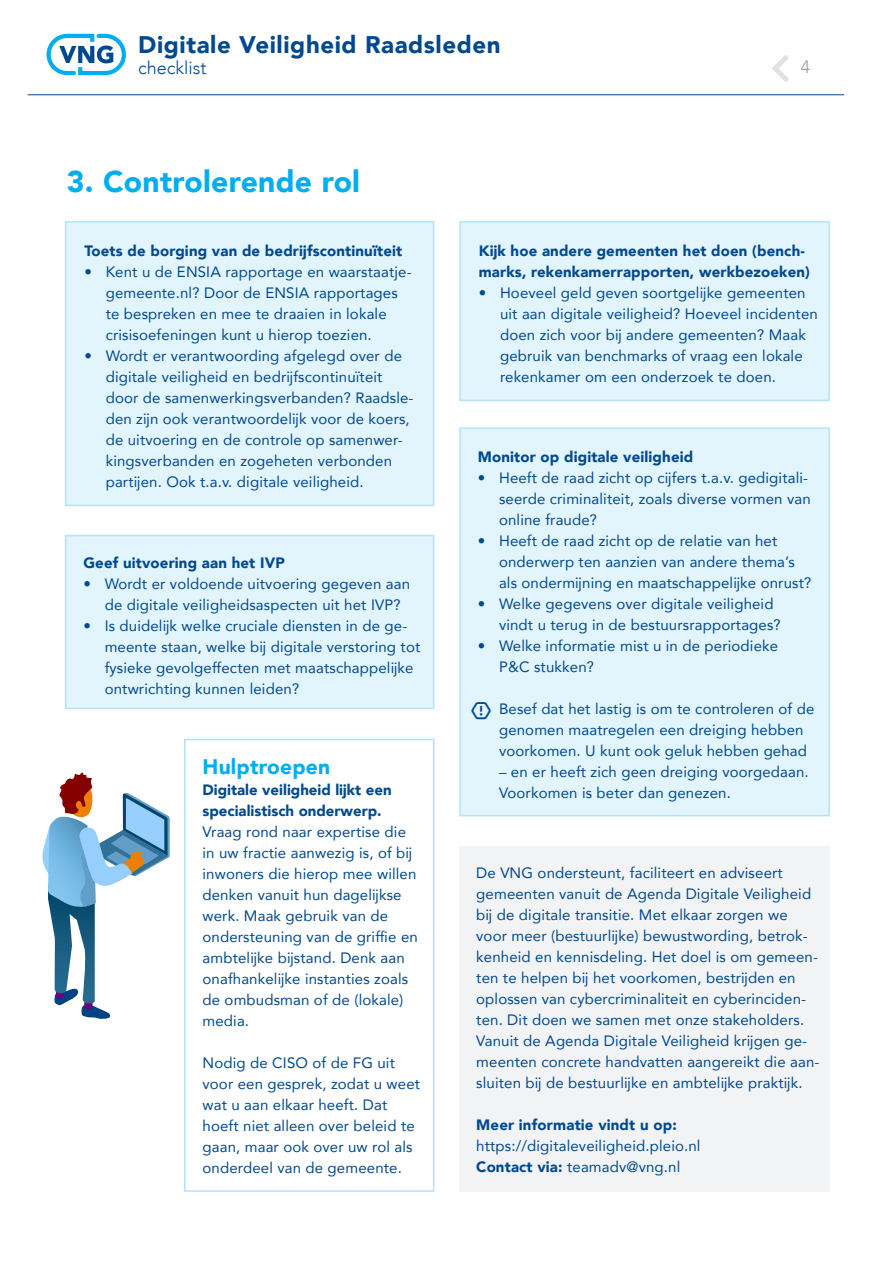
<style>
.page{position:relative;width:893px;height:1263px;background:#fff}
.page>*{position:absolute;margin:0;border:0;box-sizing:border-box;transform-origin:0 0}
._12_16_PT{font:900 30px "Avenir";letter-spacing:.01em;color:#00aeef}
.t1{font:900 24px "Avenir";letter-spacing:.025em;color:#01498e}
._12_16_PT-2{font:900 21px "Avenir";letter-spacing:.01em;color:#00aeef}
.t2{font:300 18px "Avenir";color:#01498e}
.t3{font:300 18px "Avenir";color:#9e9e9e}
.TEKST_grijs{font:15px/21px "Avenir";letter-spacing:.01em;color:#01498e}
.TEKST_grijs-2{font:900 15px/21px "Avenir";letter-spacing:.01em;color:#01498e}
.s1{font-weight:900}
</style>
<div class="page">
<hr style="left:28px;top:94px;width:816px;height:1px;background:#01498e">
<svg style="left:47px;top:34px;width:79px;height:41px"></svg>
<svg style="left:772px;top:55px;width:16px;height:27px"></svg>
<div style="left:66px;top:222px;width:368px;height:283px;background:#e2f4fc"></div>
<div style="left:65px;top:221px;width:369px;height:285px;border:2px solid #b4e3f9"></div>
<div style="left:66px;top:536px;width:368px;height:172px;background:#e2f4fc"></div>
<div style="left:65px;top:535px;width:369px;height:174px;border:2px solid #b4e3f9"></div>
<div style="left:459px;top:846px;width:371px;height:346px;background:#f2f3f4"></div>
<div style="left:460px;top:222px;width:369px;height:178px;background:#e2f4fc"></div>
<div style="left:459px;top:221px;width:371px;height:180px;border:2px solid #b4e3f9"></div>
<div style="left:184px;top:739px;width:250px;height:453px;border:2px solid #b4e3f9"></div>
<div style="left:460px;top:428px;width:369px;height:388px;background:#e2f4fc"></div>
<div style="left:459px;top:427px;width:371px;height:389px;border:2px solid #b4e3f9"></div>
<svg style="left:42px;top:772px;width:128px;height:247px"></svg>
<h2 class="t1" style="left:138px;top:24px;width:364px">Digitale Veiligheid Raadsleden</h2>
<p class="t2" style="left:138px;top:57px;width:70px">checklist</p>
<p class="t3" style="left:801px;top:56px;width:11px">4</p>
<p class="_12_16_PT" style="left:67px;top:155px;width:295px">3. Controlerende rol</p>
<p class="TEKST_grijs-2" style="left:84px;top:239px;width:319px">Toets de borging van de bedrijfscontinuïteit</p>
<p class="TEKST_grijs" style="left:106px;top:260px;width:308px;text-indent:-21px">• Kent u de ENSIA rapportage en waarstaatje&shy;gemeente.nl? Door de ENSIA rapportages te bespreken en mee te draaien in lokale crisisoefeningen kunt u hierop toezien.</p>
<p class="TEKST_grijs" style="left:106px;top:344px;width:309px;text-indent:-21px">• Wordt er verantwoording afgelegd over de digitale veiligheid en bedrijfscontinuïteit door de samenwerkingsverbanden? Raadsle&shy;den zijn ook verantwoordelijk voor de koers, de uitvoering en de controle op samenwer&shy;kingsverbanden en zogeheten verbonden partijen. Ook t.a.v. digitale veiligheid.</p>
<p class="TEKST_grijs-2" style="left:83px;top:552px;width:203px">Geef uitvoering aan het IVP</p>
<p class="TEKST_grijs" style="left:105px;top:573px;width:307px;text-indent:-21px">• Wordt er voldoende uitvoering gegeven aan de digitale veiligheidsaspecten uit het IVP?</p>
<p class="TEKST_grijs" style="left:105px;top:615px;width:317px;text-indent:-21px">• Is duidelijk welke cruciale diensten in de ge&shy;meente staan, welke bij digitale verstoring tot fysieke gevolgeffecten met maatschappelijke ontwrichting kunnen leiden?</p>
<p class="_12_16_PT-2" style="left:202px;top:749px;width:129px">Hulptroepen</p>
<p class="TEKST_grijs-2" style="left:202px;top:779px;width:191px">Digitale veiligheid lijkt een specialistisch onderwerp.</p>
<p class="TEKST_grijs" style="left:202px;top:821px;width:217px">Vraag rond naar expertise die in uw fractie aanwezig is, of bij inwoners die hierop mee willen denken vanuit hun dagelijkse werk. Maak gebruik van de ondersteuning van de griffie en ambtelijke bijstand. Denk aan onafhankelijke instanties zoals de ombudsman of de (lokale) media.</p>
<p class="TEKST_grijs" style="left:202px;top:1052px;width:219px">Nodig de CISO of de FG uit voor een gesprek, zodat u weet wat u aan elkaar heeft. Dat hoeft niet alleen over beleid te gaan, maar ook over uw rol als onderdeel van de gemeente.</p>
<p class="TEKST_grijs-2" style="left:479px;top:239px;width:333px">Kijk hoe andere gemeenten het doen (bench&shy;marks, rekenkamerrapporten, werkbezoeken)</p>
<p class="TEKST_grijs" style="left:500px;top:281px;width:319px;text-indent:-21px">• Hoeveel geld geven soortgelijke gemeenten uit aan digitale veiligheid? Hoeveel incidenten doen zich voor bij andere gemeenten? Maak gebruik van benchmarks of vraag een lokale rekenkamer om een onderzoek te doen.</p>
<p class="TEKST_grijs-2" style="left:478px;top:446px;width:217px">Monitor op digitale veiligheid</p>
<p class="TEKST_grijs" style="left:499px;top:467px;width:313px;text-indent:-21px">• Heeft de raad zicht op cijfers t.a.v. gedigitali&shy;seerde criminaliteit, zoals diverse vormen van online fraude?</p>
<p class="TEKST_grijs" style="left:499px;top:530px;width:314px;text-indent:-21px">• Heeft de raad zicht op de relatie van het onderwerp ten aanzien van andere thema’s als ondermijning en maatschappelijke onrust?</p>
<p class="TEKST_grijs" style="left:499px;top:593px;width:283px;text-indent:-21px">• Welke gegevens over digitale veiligheid vindt u terug in de bestuursrapportages?</p>
<p class="TEKST_grijs" style="left:499px;top:635px;width:281px;text-indent:-21px">• Welke informatie mist u in de periodieke<br>P&amp;C stukken?</p>
<p class="TEKST_grijs" style="left:499px;top:698px;width:317px">Besef dat het lastig is om te controleren of de genomen maatregelen een dreiging hebben voorkomen. U kunt ook geluk hebben gehad</p>
<p class="TEKST_grijs" style="left:499px;top:761px;width:311px">– en er heeft zich geen dreiging voorgedaan.<br>Voorkomen is beter dan genezen.</p>
<p class="TEKST_grijs" style="left:476px;top:862px;width:345px">De VNG ondersteunt, faciliteert en adviseert gemeenten vanuit de Agenda Digitale Veiligheid bij de digitale transitie. Met elkaar zorgen we voor meer (bestuurlijke) bewustwording, betrok&shy;kenheid en kennisdeling. Het doel is om gemeen&shy;ten te helpen bij het voorkomen, bestrijden en oplossen van cybercriminaliteit en cyberinciden&shy;ten. Dit doen we samen met onze stakeholders.<br>Vanuit de Agenda Digitale Veiligheid krijgen ge&shy;meenten concrete handvatten aangereikt die aan&shy;sluiten bij de bestuurlijke en ambtelijke praktijk.</p>
<p class="TEKST_grijs" style="left:476px;top:1114px;width:226px"><span class="s1">Meer informatie vindt u op: </span>https://digitaleveiligheid.pleio.nl</p>
<p class="TEKST_grijs" style="left:476px;top:1156px;width:205px"><span class="s1">Contact via:</span> teamadv@vng.nl</p>
</div>
